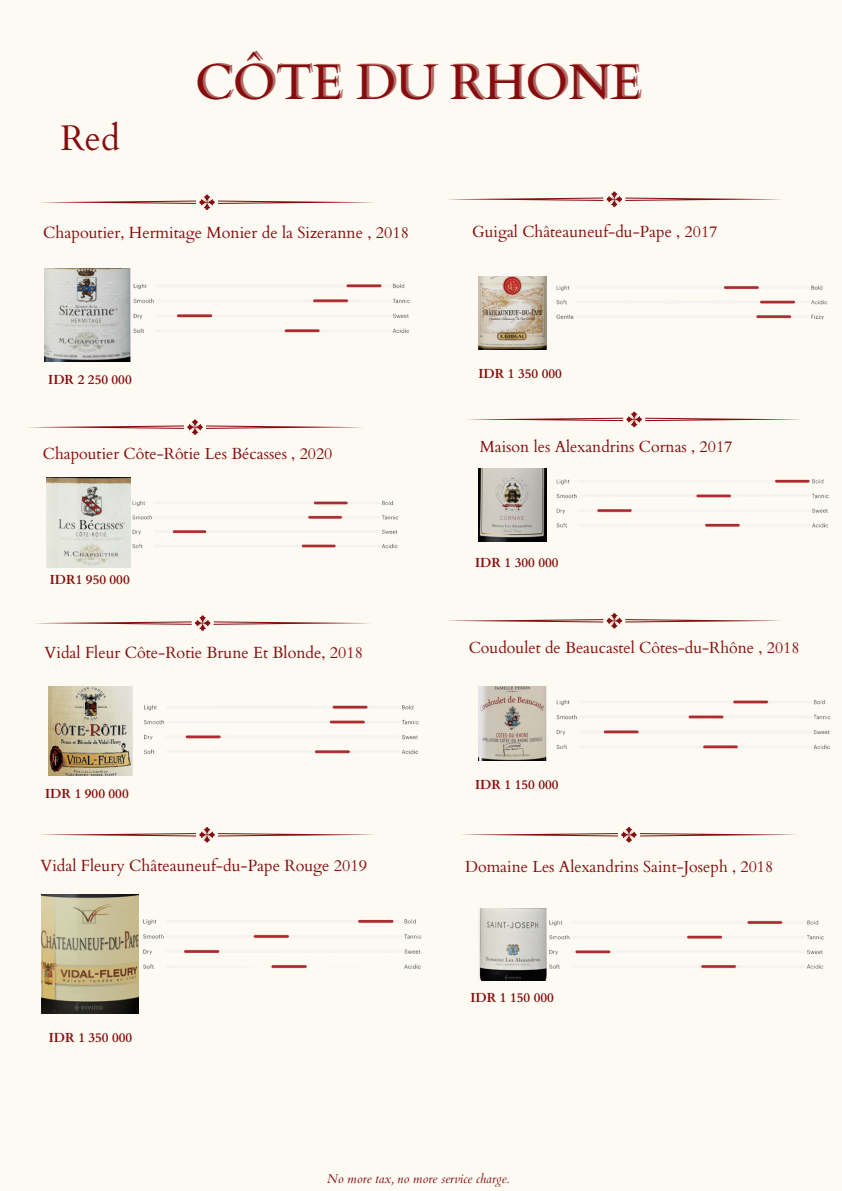
<style>
.page{position:relative;width:842px;height:1191px;background:#fff}
.page>*{position:absolute;margin:0;border:0;box-sizing:border-box;transform-origin:0 0}
.t1{font:49.5px "Cardo";color:#860d0d}
.t2{font:35.5px "Cardo";color:#860d0d}
.t3{font:16.1px "Cardo";color:#860d0d}
.t4{font:16px "Cardo";color:#860d0d}
.t5{font:700 13.1px "Cardo";color:#860d0d}
.t6{font:italic 12.7px "Cardo";color:#860d0d}
</style>
<div class="page">
<div style="left:0;top:0;width:842px;height:1190px;background:#fdfaf3"></div>
<svg style="left:40px;top:194px;width:334px;height:16px"></svg>
<svg style="left:28px;top:419px;width:334px;height:16px"></svg>
<svg style="left:35px;top:615px;width:335px;height:15px"></svg>
<svg style="left:40px;top:827px;width:334px;height:15px"></svg>
<svg style="left:447px;top:191px;width:335px;height:16px"></svg>
<img style="left:556px;top:285px;width:271px;height:35px">
<img style="left:44px;top:269px;width:86px;height:92px">
<img style="left:133px;top:283px;width:277px;height:50px">
<img style="left:46px;top:478px;width:84px;height:89px">
<img style="left:130px;top:497px;width:269px;height:53px">
<img style="left:48px;top:686px;width:84px;height:89px">
<img style="left:144px;top:705px;width:275px;height:50px">
<img style="left:42px;top:894px;width:97px;height:119px">
<img style="left:143px;top:919px;width:279px;height:50px">
<img style="left:478px;top:276px;width:68px;height:73px">
<svg style="left:467px;top:411px;width:334px;height:16px"></svg>
<img style="left:478px;top:468px;width:68px;height:73px">
<img style="left:556px;top:479px;width:273px;height:49px">
<svg style="left:447px;top:613px;width:335px;height:15px"></svg>
<img style="left:478px;top:686px;width:68px;height:74px">
<img style="left:556px;top:699px;width:275px;height:51px">
<svg style="left:462px;top:827px;width:334px;height:15px"></svg>
<img style="left:479px;top:908px;width:67px;height:72px">
<img style="left:546px;top:916px;width:278px;height:56px">
<h3 class="t2" style="left:60px;top:114px;width:61px">Red</h3>
<p class="t1" style="left:195px;top:49px;width:447px">CÔTE DU RHONE</p>
<p class="t3" style="left:43px;top:222px;width:367px">Chapoutier, Hermitage Monier de la Sizeranne , 2018</p>
<p class="t5" style="left:48px;top:371px;width:85px">IDR 2 250 000</p>
<p class="t4" style="left:43px;top:443px;width:291px">Chapoutier Côte-Rôtie Les Bécasses , 2020</p>
<p class="t5" style="left:50px;top:571px;width:81px">IDR1 950 000</p>
<p class="t3" style="left:45px;top:641px;width:320px">Vidal Fleur Côte-Rotie Brune Et Blonde, 2018</p>
<h4 class="t5" style="left:45px;top:784px;width:85px">IDR 1 900 000</h4>
<p class="t3" style="left:41px;top:854px;width:328px">Vidal Fleury Châteauneuf-du-Pape Rouge 2019</p>
<h3 class="t5" style="left:49px;top:1029px;width:85px">IDR 1 350 000</h3>
<p class="t4" style="left:472px;top:221px;width:247px">Guigal Châteauneuf-du-Pape , 2017</p>
<h3 class="t5" style="left:478px;top:365px;width:85px">IDR 1 350 000</h3>
<p class="t4" style="left:480px;top:436px;width:254px">Maison les Alexandrins Cornas , 2017</p>
<p class="t5" style="left:475px;top:554px;width:85px">IDR 1 300 000</p>
<h4 class="t4" style="left:469px;top:637px;width:332px">Coudoulet de Beaucastel Côtes-du-Rhône , 2018</h4>
<h4 class="t5" style="left:475px;top:776px;width:85px">IDR 1 150 000</h4>
<p class="t4" style="left:465px;top:855px;width:310px">Domaine Les Alexandrins Saint-Joseph , 2018</p>
<p class="t5" style="left:470px;top:988px;width:85px">IDR 1 150 000</p>
<h4 class="t6" style="left:327px;top:1170px;width:183px">No more tax, no more service charge.</h4>
</div>
